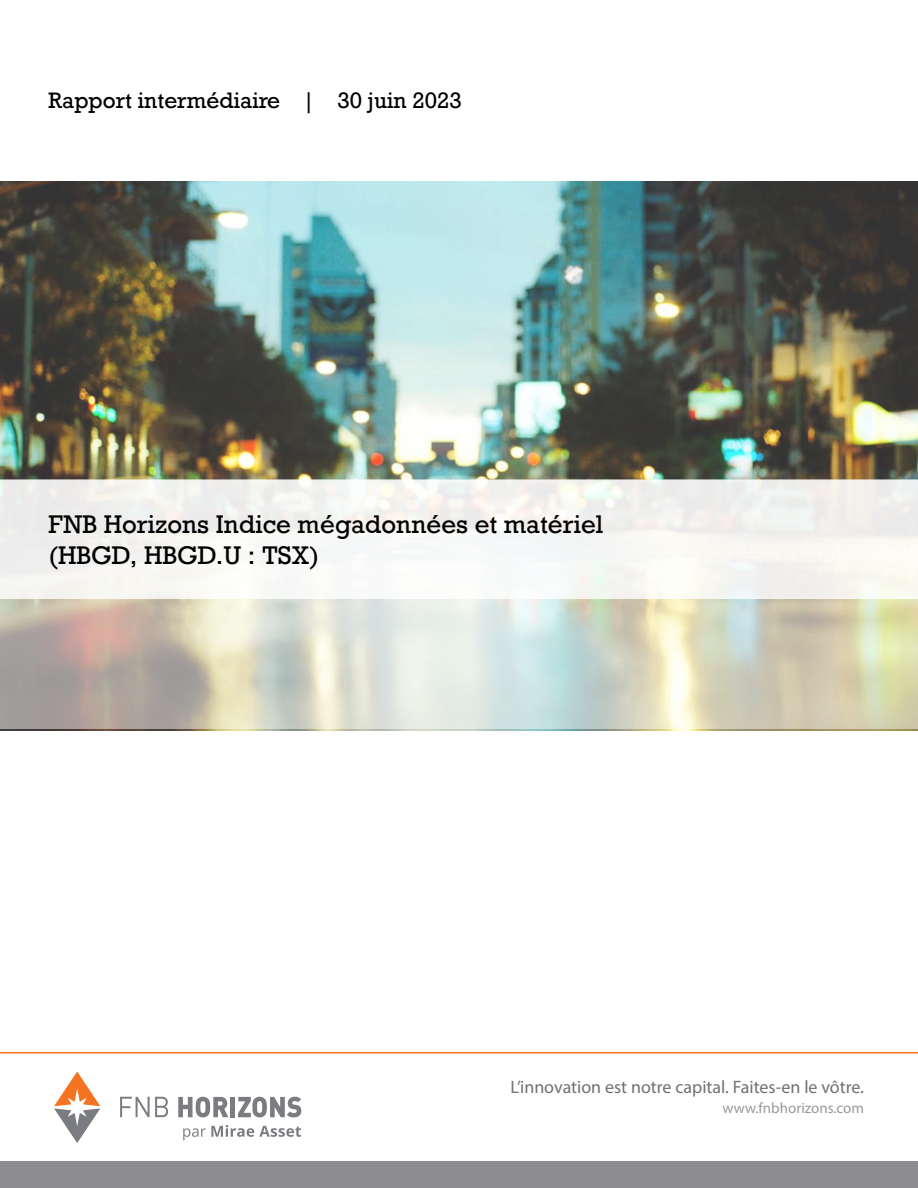
<style>
.page{position:relative;width:918px;height:1188px;background:#fff}
.page>*{position:absolute;margin:0;border:0;box-sizing:border-box;transform-origin:0 0}
.page_headings{font:24px "Rockwell";color:#000}
.report_year{font:21px "Rockwell";color:#000}
.t1{font:18px "Myriad Pro";color:#717073}
.t2{font:15px "Myriad Pro";color:#999}
</style>
<div class="page">
<div style="left:0;top:1161px;width:918px;height:27px;background:#8d8c8f"></div>
<img style="left:0;top:181px;width:918px;height:549px">
<svg style="left:0;top:599px;width:918px;height:130px"></svg>
<div style="left:0;top:480px;width:918px;height:119px;background:#f5f5f1"></div>
<hr style="left:0;top:1052px;width:918px;height:2px;background:#f47421">
<svg style="left:54px;top:1072px;width:46px;height:71px"></svg>
<svg style="left:178px;top:1097px;width:50px;height:20px"></svg>
<hr style="left:231px;top:1097px;width:4px;height:20px;background:#7a7c81">
<svg style="left:238px;top:1097px;width:63px;height:20px"></svg>
<svg style="left:120px;top:1097px;width:48px;height:20px"></svg>
<svg style="left:183px;top:1125px;width:118px;height:15px"></svg>
<p class="report_year" style="left:48px;top:87px;width:415px">Rapport intermédiaire | 30 juin 2023</p>
<h1 class="page_headings" style="left:48px;top:509px;width:557px">FNB Horizons Indice mégadonnées et matériel</h1>
<h1 class="page_headings" style="left:48px;top:541px;width:272px">(HBGD, HBGD.U : TSX)</h1>
<p class="t1" style="left:510px;top:1075px;width:355px">L’innovation est notre capital. Faites-en le vôtre.</p>
<p class="t2" style="left:723px;top:1099px;width:143px">www.fnbhorizons.com</p>
</div>
